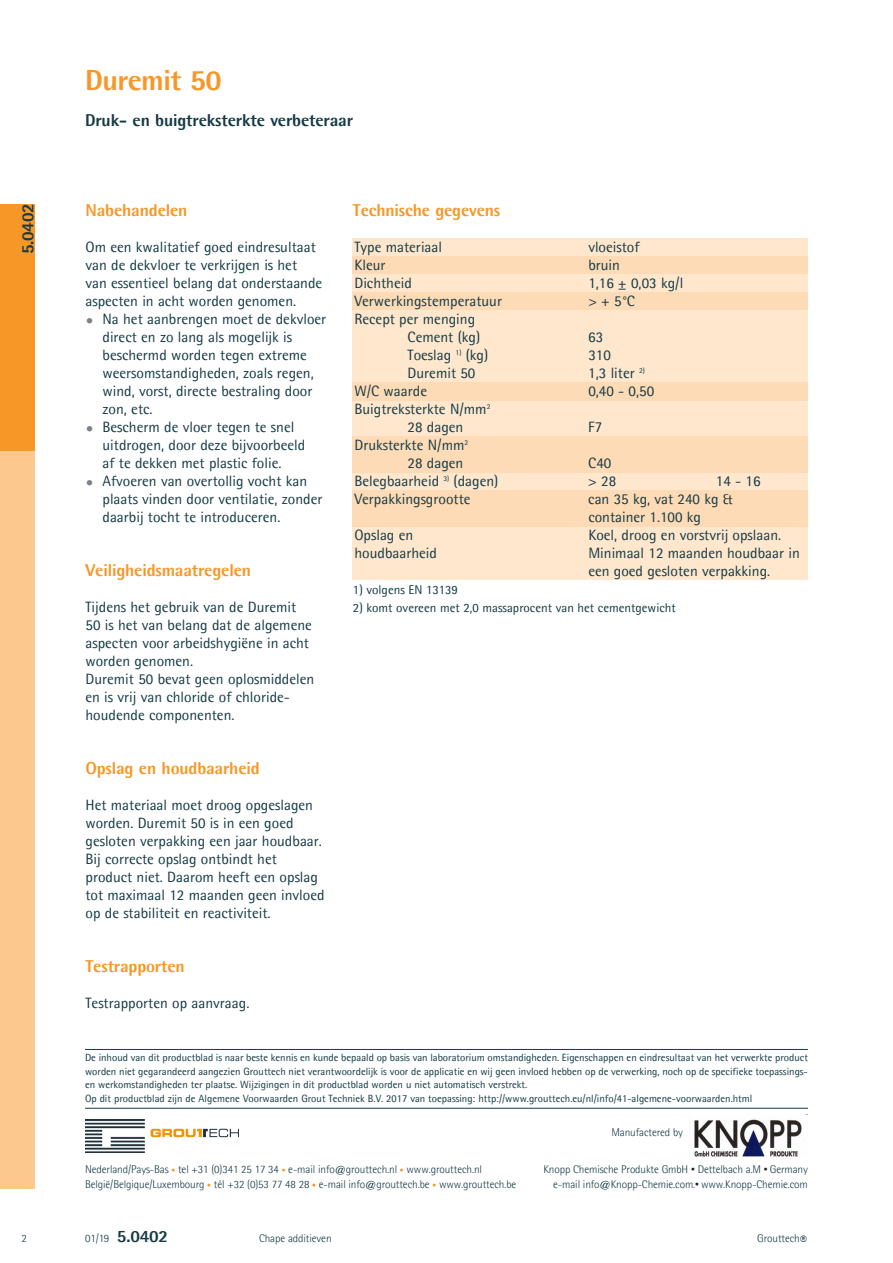
<style>
.page{position:relative;width:893px;height:1263px;background:#fff}
.page>*{position:absolute;margin:0;border:0;box-sizing:border-box;transform-origin:0 0}
.Productnaam{font:800 29.25px "Agfa Rotis Semisans";letter-spacing:-.02em;color:#f79727}
.Kopje{font:800 17.25px "Agfa Rotis Semisans";letter-spacing:-.01em;color:#f79727}
.Productomschrijving{font:800 17.25px "Agfa Rotis Semisans";letter-spacing:-.01em;color:#163b45}
.Productnummer_achter{font:800 17.25px "Agfa Rotis Semisans";color:#163b45}
.Productnummer_zijbal{font:800 17.25px "Agfa Rotis Semisans";color:#163b45}
.Body_alinea{font:15px/18px "Agfa Rotis Semisans";color:#163b45}
.Body_matrix_alinea{font:15px/18px "Agfa Rotis Semisans";color:#163b45}
.t1{font:13.5px "Agfa Rotis Semisans";color:#163b45}
.Body_alinea-2{font:12.75px "Agfa Rotis Semisans";color:#163b45}
.Adresregel{font:300 11.25px "Agfa Rotis Semisans";letter-spacing:-.01em;color:#163b45}
.Soort_product____Gro{font:300 11.25px "Agfa Rotis Semisans";letter-spacing:-.01em;color:#163b45}
.Datum_achterpag{font:300 11.25px "Agfa Rotis Semisans";color:#163b45}
.Body_alinea-3{font:10.5px/13.5px "Agfa Rotis Semisans";color:#163b45;text-align:justify}
.s1{font-weight:800;color:#7c8087}
.s2{font-size:7.95px;color:#f79727}
.s3{font-size:7.95px;color:#231f20}
</style>
<div class="page">
<img style="left:86px;top:1120px;width:152px;height:32px">
<div style="left:353px;top:239px;width:455px;height:341px;background:#fee7cd"></div>
<div style="left:353px;top:256px;width:455px;height:18px;background:#fddbb6"></div>
<div style="left:353px;top:292px;width:455px;height:18px;background:#fddbb6"></div>
<div style="left:353px;top:436px;width:455px;height:36px;background:#fddbb6"></div>
<div style="left:353px;top:490px;width:455px;height:36px;background:#fddbb6"></div>
<div style="left:353px;top:382px;width:455px;height:18px;background:#fddbb6"></div>
<div style="left:0;top:204px;width:34px;height:984px;background:#fcc88e"></div>
<div style="left:0;top:204px;width:34px;height:246px;background:#f79727"></div>
<img style="left:694px;top:1114px;width:113px;height:43px">
<hr style="left:85px;top:1049px;width:723px;height:1px;background:#163b45">
<hr style="left:85px;top:1108px;width:723px;height:1px;background:#163b45">
<p class="Productnummer_zijbal" style="left:17px;top:254px;width:53px;rotate:-90deg">5.0402</p>
<p class="Datum_achterpag" style="left:21px;top:1232px;width:7px">2</p>
<p class="Productnaam" style="left:85px;top:62px;width:138px">Duremit 50</p>
<p class="Productomschrijving" style="left:85px;top:109px;width:270px">Druk- en buigtreksterkte verbeteraar</p>
<p class="Kopje" style="left:85px;top:199px;width:104px">Nabehandelen</p>
<p class="Body_alinea" style="left:85px;top:238px;width:238px">Om een kwalitatief goed eindresultaat van de dekvloer te verkrijgen is het<br>van essentieel belang dat onderstaande aspecten in acht worden genomen.</p>
<p class="Body_alinea" style="left:103px;top:310px;width:225px;text-indent:-17px"><span class="s1">•</span> Na het aanbrengen moet de dekvloer direct en zo lang als mogelijk is beschermd worden tegen extreme weersomstandigheden, zoals regen, wind, vorst, directe bestraling door zon, etc.</p>
<p class="Body_alinea" style="left:103px;top:418px;width:204px;text-indent:-17px"><span class="s1">•</span> Bescherm de vloer tegen te snel uitdrogen, door deze bijvoorbeeld af te dekken met plastic folie.</p>
<p class="Body_alinea" style="left:103px;top:472px;width:222px;text-indent:-17px"><span class="s1">•</span> Afvoeren van overtollig vocht kan plaats vinden door ventilatie, zonder daarbij tocht te introduceren.</p>
<p class="Kopje" style="left:85px;top:559px;width:167px">Veiligheidsmaatregelen</p>
<p class="Body_alinea" style="left:85px;top:598px;width:228px">Tijdens het gebruik van de Duremit<br>50 is het van belang dat de algemene aspecten voor arbeidshygiëne in acht worden genomen.</p>
<p class="Body_alinea" style="left:85px;top:670px;width:230px">Duremit 50 bevat geen oplosmiddelen en is vrij van chloride of chloride&shy;houdende componenten.</p>
<p class="Kopje" style="left:85px;top:757px;width:176px">Opslag en houdbaarheid</p>
<p class="Body_alinea" style="left:85px;top:796px;width:238px">Het materiaal moet droog opgeslagen worden. Duremit 50 is in een goed gesloten verpakking een jaar houdbaar.</p>
<p class="Body_alinea" style="left:85px;top:850px;width:241px">Bij correcte opslag ontbindt het product niet. Daarom heeft een opslag tot maximaal 12 maanden geen invloed op de stabiliteit en reactiviteit.</p>
<p class="Kopje" style="left:85px;top:955px;width:101px">Testrapporten</p>
<p class="Body_alinea" style="left:85px;top:994px;width:165px">Testrapporten op aanvraag.</p>
<p class="Kopje" style="left:353px;top:199px;width:149px">Technische gegevens</p>
<p class="Body_matrix_alinea" style="left:354px;top:238px;width:89px">Type materiaal</p>
<p class="Body_matrix_alinea" style="left:588px;top:238px;width:53px">vloeistof</p>
<p class="Body_matrix_alinea" style="left:354px;top:256px;width:33px">Kleur</p>
<p class="Body_matrix_alinea" style="left:588px;top:256px;width:33px">bruin</p>
<p class="Body_matrix_alinea" style="left:354px;top:274px;width:59px">Dichtheid</p>
<p class="Body_matrix_alinea" style="left:588px;top:274px;width:96px">1,16 ± 0,03 kg/l</p>
<p class="Body_matrix_alinea" style="left:354px;top:292px;width:149px">Verwerkingstemperatuur</p>
<p class="Body_matrix_alinea" style="left:588px;top:292px;width:48px">&gt; + 5°C</p>
<p class="Body_matrix_alinea" style="left:354px;top:310px;width:122px">Recept per menging</p>
<p class="Body_matrix_alinea" style="left:408px;top:328px;width:74px">Cement (kg)</p>
<p class="Body_matrix_alinea" style="left:588px;top:328px;width:17px">63</p>
<p class="Body_matrix_alinea" style="left:408px;top:346px;width:82px">Toeslag <sup>1)</sup> (kg)</p>
<p class="Body_matrix_alinea" style="left:588px;top:346px;width:24px">310</p>
<p class="Body_matrix_alinea" style="left:408px;top:364px;width:69px">Duremit 50</p>
<p class="Body_matrix_alinea" style="left:588px;top:364px;width:58px">1,3 liter <sup>2)</sup></p>
<p class="Body_matrix_alinea" style="left:354px;top:382px;width:74px">W/C waarde</p>
<p class="Body_matrix_alinea" style="left:588px;top:382px;width:67px">0,40 - 0,50</p>
<p class="Body_matrix_alinea" style="left:354px;top:400px;width:137px">Buigtreksterkte N/mm<sup>2</sup></p>
<p class="Body_matrix_alinea" style="left:408px;top:418px;width:57px">28 dagen</p>
<p class="Body_matrix_alinea" style="left:588px;top:418px;width:15px">F7</p>
<p class="Body_matrix_alinea" style="left:354px;top:436px;width:115px">Druksterkte N/mm<sup>2</sup></p>
<p class="Body_matrix_alinea" style="left:408px;top:454px;width:57px">28 dagen</p>
<p class="Body_matrix_alinea" style="left:588px;top:454px;width:25px">C40</p>
<p class="Body_matrix_alinea" style="left:354px;top:472px;width:146px">Belegbaarheid <sup>3)</sup> (dagen)</p>
<p class="Body_matrix_alinea" style="left:588px;top:472px;width:29px">&gt; 28</p>
<p class="Body_matrix_alinea" style="left:716px;top:472px;width:46px">14 - 16</p>
<p class="Body_matrix_alinea" style="left:354px;top:490px;width:118px">Verpakkingsgrootte</p>
<p class="Body_matrix_alinea" style="left:588px;top:490px;width:146px">can 35 kg, vat 240 kg &amp;</p>
<p class="Body_matrix_alinea" style="left:588px;top:508px;width:114px">container 1.100 kg</p>
<p class="Body_matrix_alinea" style="left:354px;top:526px;width:60px">Opslag en</p>
<p class="Body_matrix_alinea" style="left:588px;top:526px;width:194px">Koel, droog en vorstvrij opslaan.</p>
<p class="Body_matrix_alinea" style="left:354px;top:544px;width:84px">houdbaarheid</p>
<p class="Body_matrix_alinea" style="left:588px;top:544px;width:213px">Minimaal 12 maanden houdbaar in een goed gesloten verpakking.</p>
<p class="Body_alinea-2" style="left:353px;top:582px;width:107px">1) volgens EN 13139</p>
<p class="Body_alinea-2" style="left:353px;top:600px;width:324px">2) komt overeen met 2,0 massaprocent van het cementgewicht</p>
<p class="Body_alinea-3" style="left:85px;top:1051px;width:724px">De inhoud van dit productblad is naar beste kennis en kunde bepaald op basis van laboratorium omstandigheden. Eigenschappen en eindresultaat van het verwerkte product worden niet gegarandeerd aangezien Grouttech niet verantwoordelijk is voor de applicatie en wij geen invloed hebben op de verwerking, noch op de specifieke toepassings&shy;en werkomstandigheden ter plaatse. Wijzigingen in dit productblad worden u niet automatisch verstrekt.</p>
<p class="Body_alinea-3" style="left:85px;top:1091px;width:669px">Op dit productblad zijn de Algemene Voorwaarden Grout Techniek B.V. 2017 van toepassing: http://www.grouttech.eu/nl/info/41-algemene-voorwaarden.html</p>
<p class="Adresregel" style="left:85px;top:1163px;width:398px">Nederland/Pays-Bas <span class="s2">•</span> tel +31 (0)341 25 17 34 <span class="s2">•</span> e-mail info@grouttech.nl <span class="s2">•</span> www.grouttech.nl</p>
<p class="Adresregel" style="left:85px;top:1178px;width:433px">België/Belgique/Luxembourg <span class="s2">•</span> tél +32 (0)53 77 48 28 <span class="s2">•</span> e-mail info@grouttech.be <span class="s2">•</span> www.grouttech.be</p>
<p class="Adresregel" style="left:611px;top:1126px;width:73px">Manufactered by</p>
<p class="Adresregel" style="left:543px;top:1163px;width:266px">Knopp Chemische Produkte GmbH <span class="s3">•</span> Dettelbach a.M <span class="s3">•</span> Germany</p>
<p class="Adresregel" style="left:553px;top:1178px;width:256px">e-mail info@Knopp-Chemie.com.<span class="s3">•</span> www.Knopp-Chemie.com</p>
<p class="Datum_achterpag" style="left:85px;top:1232px;width:26px">01/19</p>
<p class="Productnummer_achter" style="left:117px;top:1225px;width:53px">5.0402</p>
<p class="Soort_product____Gro" style="left:259px;top:1232px;width:74px">Chape additieven</p>
<p class="Soort_product____Gro" style="left:757px;top:1232px;width:44px">Grouttech</p>
<p class="t1" style="left:800px;top:1233px;width:8px">®</p>
</div>
